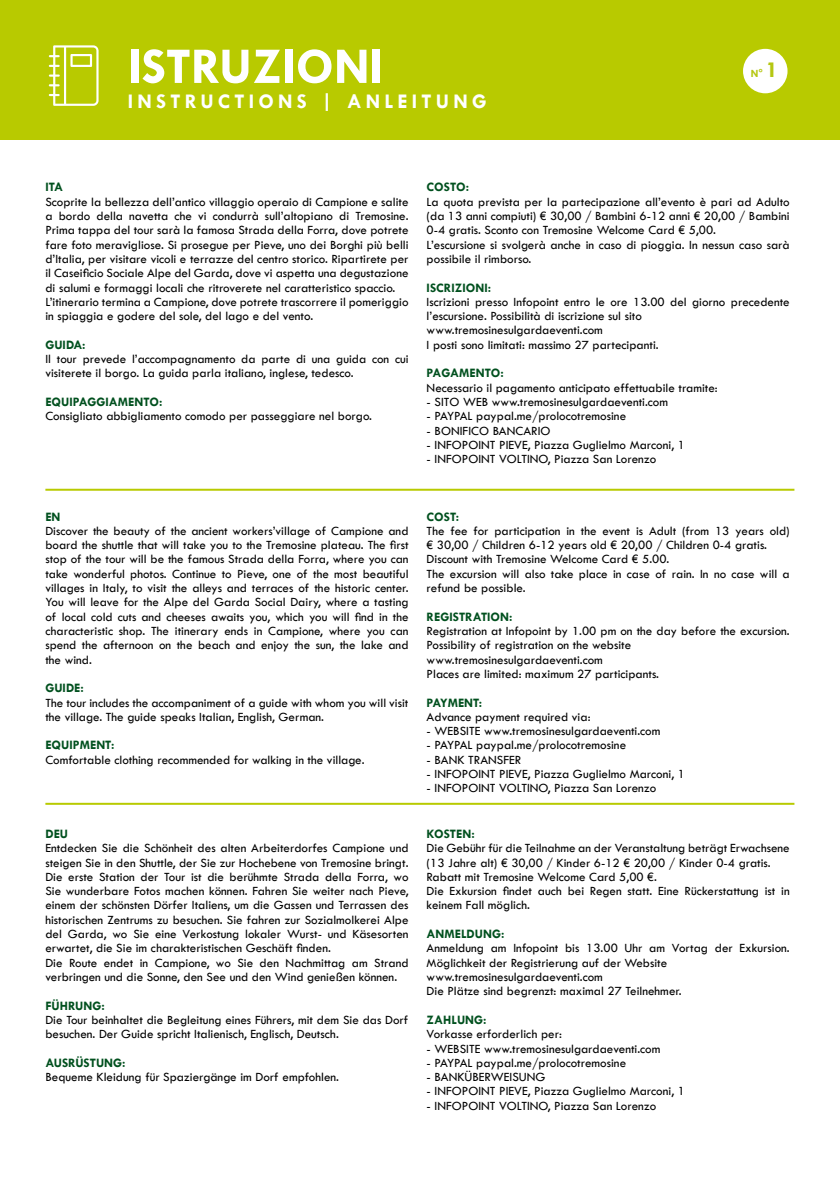
<style>
.page{position:relative;width:840px;height:1191px;background:#fff}
.page>*{position:absolute;margin:0;border:0;box-sizing:border-box;transform-origin:0 0}
.t1{font:700 51.8px "Tw Cen";color:#fff}
.t2{font:700 21px "Tw Cen";letter-spacing:.2em;color:#fff}
.t3{font:13px/14.2px "Tw Cen";color:#000}
.t4{font:700 13px "Tw Cen";color:#00501e}
.t5{font:700 11.2px "Tw Cen";color:#b5c712}
.s1{font-size:23.2px}
</style>
<div class="page">
<div style="left:0;top:0;width:839px;height:139px;background:#b8ca00"></div>
<hr style="left:45px;top:489px;width:749px;height:2px;background:#b8ca00">
<hr style="left:45px;top:803px;width:749px;height:2px;background:#b8ca00">
<svg style="left:49px;top:45px;width:49px;height:61px"></svg>
<div style="left:742px;top:49px;width:45px;height:44px;background:#fff;border-radius:50%"></div>
<h1 class="t1" style="left:128px;top:35px;width:257px">ISTRUZIONI</h1>
<h2 class="t2" style="left:128px;top:89px;width:360px">INSTRUCTIONS | ANLEITUNG</h2>
<p class="t5" style="left:750px;top:67px;width:29px">N° <span class="s1">1</span></p>
<p class="t4" style="left:45px;top:179px;width:19px">ITA</p>
<p class="t3" style="left:45px;top:194px;width:364px">Scoprite la bellezza dell’antico villaggio operaio di Campione e salite a bordo della navetta che vi condurrà sull’altopiano di Tremosine.<br>Prima tappa del tour sarà la famosa Strada della Forra, dove potrete fare foto meravigliose. Si prosegue per Pieve, uno dei Borghi più belli d’Italia, per visitare vicoli e terrazze del centro storico. Ripartirete per il Caseificio Sociale Alpe del Garda, dove vi aspetta una degustazione di salumi e formaggi locali che ritroverete nel caratteristico spaccio.<br>L’itinerario termina a Campione, dove potrete trascorrere il pomeriggio in spiaggia e godere del sole, del lago e del vento.</p>
<p class="t4" style="left:45px;top:337px;width:42px">GUIDA:</p>
<p class="t3" style="left:45px;top:352px;width:364px">Il tour prevede l’accompagnamento da parte di una guida con cui visiterete il borgo. La guida parla italiano, inglese, tedesco.</p>
<p class="t4" style="left:45px;top:394px;width:118px">EQUIPAGGIAMENTO:</p>
<p class="t3" style="left:45px;top:409px;width:328px">Consigliato abbigliamento comodo per passeggiare nel borgo.</p>
<p class="t4" style="left:426px;top:179px;width:44px">COSTO:</p>
<p class="t3" style="left:426px;top:194px;width:364px">La quota prevista per la partecipazione all’evento è pari ad Adulto (da 13 anni compiuti) € 30,00 / Bambini 6-12 anni € 20,00 / Bambini 0-4 gratis. Sconto con Tremosine Welcome Card € 5,00.<br>L’escursione si svolgerà anche in caso di pioggia. In nessun caso sarà possibile il rimborso.</p>
<p class="t4" style="left:426px;top:279px;width:66px">ISCRIZIONI:</p>
<p class="t3" style="left:426px;top:294px;width:364px">Iscrizioni presso Infopoint entro le ore 13.00 del giorno precedente l’escursione. Possibilità di iscrizione sul sito www.tremosinesulgardaeventi.com<br>I posti sono limitati: massimo 27 partecipanti.</p>
<p class="t4" style="left:426px;top:365px;width:79px">PAGAMENTO:</p>
<p class="t3" style="left:426px;top:380px;width:292px">Necessario il pagamento anticipato effettuabile tramite:</p>
<p class="t3" style="left:426px;top:395px;width:243px">- SITO WEB www.tremosinesulgardaeventi.com</p>
<p class="t3" style="left:426px;top:409px;width:201px">- PAYPAL paypal.me/prolocotremosine</p>
<p class="t3" style="left:426px;top:423px;width:125px">- BONIFICO BANCARIO</p>
<p class="t3" style="left:426px;top:437px;width:260px">- INFOPOINT PIEVE, Piazza Guglielmo Marconi, 1</p>
<p class="t3" style="left:426px;top:452px;width:231px">- INFOPOINT VOLTINO, Piazza San Lorenzo</p>
<p class="t4" style="left:45px;top:508px;width:17px">EN</p>
<p class="t3" style="left:45px;top:523px;width:364px;text-align:justify">Discover the beauty of the ancient workers’village of Campione and board the shuttle that will take you to the Tremosine plateau. The first stop of the tour will be the famous Strada della Forra, where you can take wonderful photos. Continue to Pieve, one of the most beautiful villages in Italy, to visit the alleys and terraces of the historic center.<br>You will leave for the Alpe del Garda Social Dairy, where a tasting of local cold cuts and cheeses awaits you, which you will find in the characteristic shop. The itinerary ends in Campione, where you can spend the afternoon on the beach and enjoy the sun, the lake and the wind.</p>
<p class="t4" style="left:45px;top:680px;width:40px">GUIDE:</p>
<p class="t3" style="left:45px;top:695px;width:364px">The tour includes the accompaniment of a guide with whom you will visit the village. The guide speaks Italian, English, German.</p>
<p class="t4" style="left:45px;top:737px;width:70px">EQUIPMENT:</p>
<p class="t3" style="left:45px;top:752px;width:320px">Comfortable clothing recommended for walking in the village.</p>
<p class="t4" style="left:45px;top:826px;width:24px">DEU</p>
<p class="t3" style="left:45px;top:841px;width:364px">Entdecken Sie die Schönheit des alten Arbeiterdorfes Campione und steigen Sie in den Shuttle, der Sie zur Hochebene von Tremosine bringt.<br>Die erste Station der Tour ist die berühmte Strada della Forra, wo Sie wunderbare Fotos machen können. Fahren Sie weiter nach Pieve, einem der schönsten Dörfer Italiens, um die Gassen und Terrassen des historischen Zentrums zu besuchen. Sie fahren zur Sozialmolkerei Alpe del Garda, wo Sie eine Verkostung lokaler Wurst- und Käsesorten erwartet, die Sie im charakteristischen Geschäft finden.<br>Die Route endet in Campione, wo Sie den Nachmittag am Strand verbringen und die Sonne, den See und den Wind genießen können.</p>
<p class="t4" style="left:45px;top:997px;width:61px">FÜHRUNG:</p>
<p class="t3" style="left:45px;top:1012px;width:364px">Die Tour beinhaltet die Begleitung eines Führers, mit dem Sie das Dorf besuchen. Der Guide spricht Italienisch, Englisch, Deutsch.</p>
<p class="t4" style="left:45px;top:1054px;width:82px">AUSRÜSTUNG:</p>
<p class="t3" style="left:45px;top:1069px;width:295px">Bequeme Kleidung für Spaziergänge im Dorf empfohlen.</p>
<p class="t4" style="left:426px;top:508px;width:34px">COST:</p>
<p class="t3" style="left:426px;top:523px;width:364px">The fee for participation in the event is Adult (from 13 years old) € 30,00 / Children 6-12 years old € 20,00 / Children 0-4 gratis.<br>Discount with Tremosine Welcome Card € 5.00.<br>The excursion will also take place in case of rain. In no case will a refund be possible.</p>
<p class="t4" style="left:426px;top:609px;width:87px">REGISTRATION:</p>
<p class="t3" style="left:426px;top:623px;width:364px">Registration at Infopoint by 1.00 pm on the day before the excursion.<br>Possibility of registration on the website www.tremosinesulgardaeventi.com<br>Places are limited: maximum 27 participants.</p>
<p class="t4" style="left:426px;top:694px;width:57px">PAYMENT:</p>
<p class="t3" style="left:426px;top:709px;width:165px">Advance payment required via:</p>
<p class="t3" style="left:426px;top:724px;width:235px">- WEBSITE www.tremosinesulgardaeventi.com</p>
<p class="t3" style="left:426px;top:738px;width:201px">- PAYPAL paypal.me/prolocotremosine</p>
<p class="t3" style="left:426px;top:752px;width:96px">- BANK TRANSFER</p>
<p class="t3" style="left:426px;top:766px;width:260px">- INFOPOINT PIEVE, Piazza Guglielmo Marconi, 1</p>
<p class="t3" style="left:426px;top:781px;width:231px">- INFOPOINT VOLTINO, Piazza San Lorenzo</p>
<p class="t4" style="left:426px;top:826px;width:50px">KOSTEN:</p>
<p class="t3" style="left:426px;top:841px;width:364px">Die Gebühr für die Teilnahme an der Veranstaltung beträgt Erwachsene (13 Jahre alt) € 30,00 / Kinder 6-12 € 20,00 / Kinder 0-4 gratis.<br>Rabatt mit Tremosine Welcome Card 5,00 €.<br>Die Exkursion findet auch bei Regen statt. Eine Rückerstattung ist in keinem Fall möglich.</p>
<p class="t4" style="left:426px;top:926px;width:79px">ANMELDUNG:</p>
<p class="t3" style="left:426px;top:941px;width:364px">Anmeldung am Infopoint bis 13.00 Uhr am Vortag der Exkursion.<br>Möglichkeit der Registrierung auf der Website www.tremosinesulgardaeventi.com<br>Die Plätze sind begrenzt: maximal 27 Teilnehmer.</p>
<p class="t4" style="left:426px;top:1012px;width:61px">ZAHLUNG:</p>
<p class="t3" style="left:426px;top:1027px;width:137px">Vorkasse erforderlich per:</p>
<p class="t3" style="left:426px;top:1041px;width:235px">- WEBSITE www.tremosinesulgardaeventi.com</p>
<p class="t3" style="left:426px;top:1055px;width:201px">- PAYPAL paypal.me/prolocotremosine</p>
<p class="t3" style="left:426px;top:1069px;width:120px">- BANKÜBERWEISUNG</p>
<p class="t3" style="left:426px;top:1084px;width:260px">- INFOPOINT PIEVE, Piazza Guglielmo Marconi, 1</p>
<p class="t3" style="left:426px;top:1098px;width:231px">- INFOPOINT VOLTINO, Piazza San Lorenzo</p>
</div>
